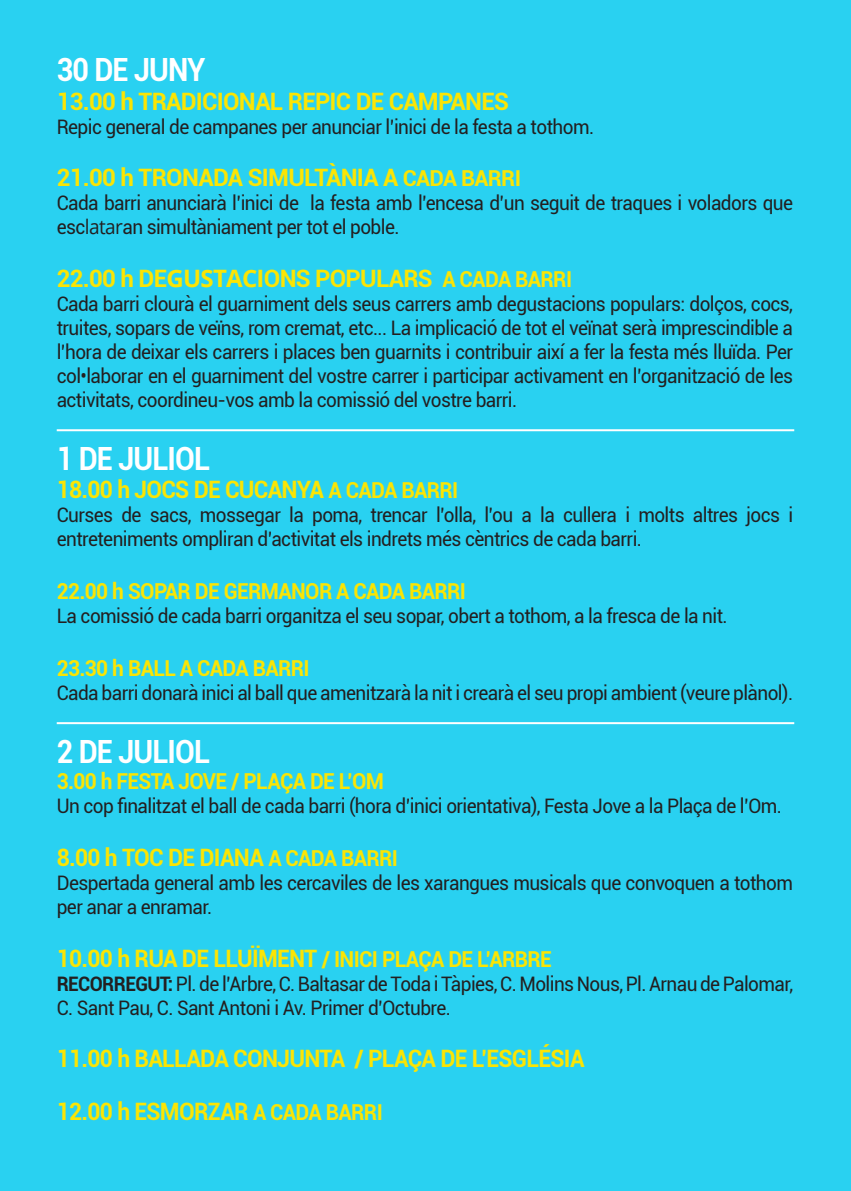
<style>
.page{position:relative;width:851px;height:1191px;background:#fff}
.page>*{position:absolute;margin:0;border:0;box-sizing:border-box;transform-origin:0 0}
.TITOL_DIA{font:700 32px "Roboto";letter-spacing:-.03em;color:#fff;scale:.9 1}
.TEXT_NORMAL{font:700 24px "Roboto";letter-spacing:-.03em;color:#fbe504;scale:.95 1}
.HORA_ACTE{font:700 24px "Roboto";letter-spacing:-.03em;color:#fbe504}
.TEXT_NORMAL-2{font:700 24px "Roboto";letter-spacing:-.03em;color:#fbe504}
.TEXT_NORMAL-3{font:700 22px "Roboto";letter-spacing:-.03em;color:#fbe504;scale:.95 1}
.TEXT_NORMAL-4{font:20px/24px "Roboto";letter-spacing:-.03em;color:#231f20;scale:.95 1}
.HORA_ACTE-2{font:20px/24px "Roboto";letter-spacing:-.03em;color:#231f20;scale:.95 1}
.s1{font-size:22px}
.s2{font-family:"Open Sans"}
.s3{font-size:24px}
.s4{font-weight:700}
</style>
<div class="page">
<div style="left:0;top:0;width:850px;height:1191px;background:#29d1f1"></div>
<hr style="left:57px;top:429px;width:737px;height:2px;background:#fff">
<hr style="left:57px;top:722px;width:737px;height:2px;background:#fff">
<p class="TITOL_DIA" style="left:57px;top:47px;width:167px">30 DE JUNY</p>
<p class="HORA_ACTE" style="left:57px;top:84px;width:453px">13.00 h TRADICIONAL REPIC DE CAMPANES</p>
<p class="HORA_ACTE-2" style="left:57px;top:114px;width:567px">Repic general de campanes per anunciar l’inici de la festa a tothom.</p>
<p class="HORA_ACTE" style="left:57px;top:161px;width:466px">21.00 h TRONADA SIMULTÀNIA A <span class="s1">CADA BARRI</span></p>
<p class="HORA_ACTE-2" style="left:57px;top:190px;width:776px">Cada barri anunciarà l’inici de la festa amb l’encesa d’un seguit de traques i voladors que esc<span class="s2">latar</span>an simultàniament per tot el poble.</p>
<p class="TEXT_NORMAL-2" style="left:57px;top:262px;width:517px">22.00 h DE<span class="s2">GUSTACI</span>ONS POPULARS <span class="s1">A CADA BARRI</span></p>
<p class="TEXT_NORMAL-4" style="left:57px;top:291px;width:776px;text-align:justify">Cada barri clourà el guarniment dels seus carrers amb degustacions populars: dolços, cocs, truites, sopars de veïns, rom cremat, etc... La implicació de tot el veïnat serà imprescindible a l’hora de deixar els carrers i places ben guarnits i contribuir així a fer la festa més lluïda. Per col•laborar en el guarniment del vostre carrer i participar activament en l’organització de les activitats, coordineu-vos amb la comissió del vostre barri.</p>
<p class="TITOL_DIA" style="left:57px;top:436px;width:172px">1 DE JULIOL</p>
<p class="TEXT_NORMAL" style="left:57px;top:473px;width:424px">18.00 h JOCS DE CUCANYA <span class="s1">A CADA BARRI</span></p>
<p class="TEXT_NORMAL-4" style="left:57px;top:502px;width:776px">Curses de sacs, mossegar la poma, trencar l’olla, l’ou a la cullera i molts altres jocs i entreteniments ompliran d’activitat els indrets més cèntrics de cada barri.</p>
<p class="TEXT_NORMAL-3" style="left:57px;top:576px;width:432px">22.00 h SOPAR DE GERMANOR A CADA BARRI</p>
<p class="TEXT_NORMAL-4" style="left:57px;top:603px;width:707px">La comissió de cada barri organitza el seu sopar, obert a tothom, a la fresca de la nit.</p>
<p class="TEXT_NORMAL-3" style="left:57px;top:653px;width:268px">23.30 h BALL A CADA BARRI</p>
<p class="TEXT_NORMAL-4" style="left:57px;top:680px;width:776px">Cada barri donarà inici al ball que amenitzarà la nit i crearà el seu propi ambient (veure plànol).</p>
<p class="TITOL_DIA" style="left:57px;top:728px;width:172px">2 DE JULIOL</p>
<p class="TEXT_NORMAL-3" style="left:57px;top:765px;width:346px">3.00 h FESTA JOVE / PLAÇA DE L’OM</p>
<p class="TEXT_NORMAL-4" style="left:57px;top:793px;width:764px">Un cop finalitzat el ball de cada barri (hora d’inici orientativa), Festa Jove a la Plaça de l’Om.</p>
<p class="TEXT_NORMAL" style="left:57px;top:840px;width:361px">8.00 h TOC DE DIANA <span class="s1">A CADA BARRI</span></p>
<p class="TEXT_NORMAL-4" style="left:57px;top:870px;width:776px">Despertada general amb les cercaviles de les xarangues musicals que convoquen a tothom per anar a enramar.</p>
<p class="TEXT_NORMAL-3" style="left:57px;top:943px;width:522px"><span class="s3">10.00 h RUA DE LLUÏMENT</span> / INICI PLAÇA DE L’ARBRE</p>
<p class="TEXT_NORMAL-4" style="left:57px;top:970px;width:776px"><span class="s4">RECORREGUT:</span> Pl. de l’Arbre, C. Baltasar de Toda i Tàpies, C. Molins Nous, Pl. Arnau de Palomar,<br>C. Sant Pau, C. Sant Antoni i Av. Primer d’Octubre.</p>
<p class="TEXT_NORMAL" style="left:57px;top:1042px;width:557px">11.00 h BALLADA CONJUNTA / PLAÇA DE L’ESGLÉSIA</p>
<p class="TEXT_NORMAL" style="left:57px;top:1094px;width:344px">12.00 h ESMORZAR <span class="s1">A CADA BARRI</span></p>
</div>
